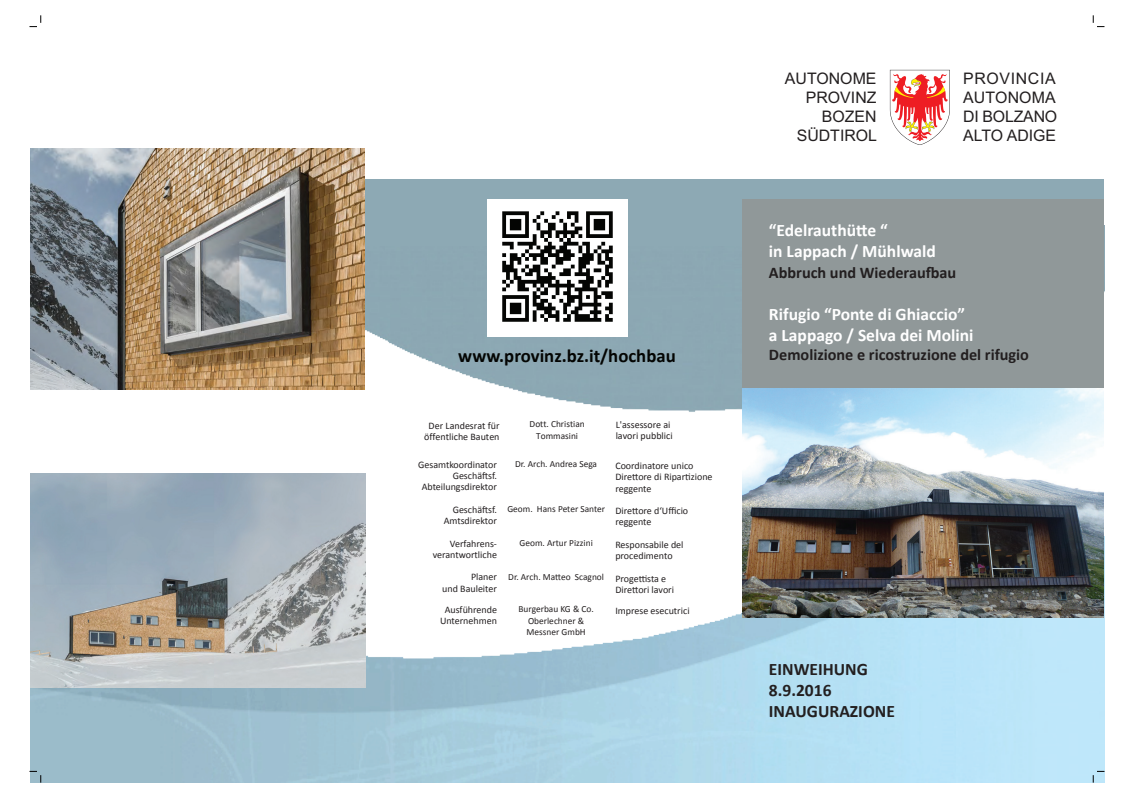
<style>
.page{position:relative;width:1134px;height:798px;background:#fff}
.page>*{position:absolute;margin:0;border:0;box-sizing:border-box;transform-origin:0 0}
.t1{font:700 18.75px "Calibri";color:#040503}
.t2{font:700 17.5px/21px "Calibri";color:#fff}
.t3{font:700 17.5px/21px "Calibri";color:#231f20}
.t4{font:700 16.25px "Calibri";color:#231f20}
.t5{font:15.88px/19.1px "Arial";color:#231f20;text-align:right}
.t6{font:10px/11.2px "Calibri";color:#231f20}
.t7{font:9.38px/11.2px "Calibri";color:#231f20;text-align:center}
</style>
<div class="page">
<img style="left:30px;top:225px;width:1075px;height:187px">
<div style="left:364px;top:179px;width:740px;height:66px;background:#8da9b4"></div>
<img style="left:30px;top:536px;width:1074px;height:246px">
<img style="left:487px;top:199px;width:141px;height:137px">
<div style="left:742px;top:199px;width:362px;height:190px;background:#909899"></div>
<svg style="left:890px;top:70px;width:60px;height:75px"></svg>
<img style="left:30px;top:148px;width:334px;height:241px">
<img style="left:31px;top:473px;width:334px;height:214px">
<img style="left:742px;top:388px;width:362px;height:229px">
<svg style="left:29px;top:15px;width:13px;height:12px"></svg>
<svg style="left:29px;top:770px;width:13px;height:12px"></svg>
<svg style="left:1093px;top:15px;width:11px;height:12px"></svg>
<svg style="left:1093px;top:770px;width:11px;height:12px"></svg>
<p class="t1" style="left:458px;top:343px;width:219px">www.provinz.bz.it/hochbau</p>
<p class="t6" style="left:424px;top:420px;width:77px;text-align:center">Der Landesrat für öffentliche Bauten</p>
<p class="t7" style="left:530px;top:419px;width:57px">Dott. Christian<br>Tommasini</p>
<p class="t6" style="left:616px;top:419px;width:59px">L'assessore ai lavori pubblici</p>
<p class="t6" style="left:418px;top:458px;width:80px;text-align:right">Gesamtkoordinator<br>Geschäftsf.<br>Abteilungsdirektor</p>
<p class="t6" style="left:444px;top:503px;width:55px;text-align:right">Geschäftsf.<br>Amtsdirektor</p>
<p class="t6" style="left:433px;top:537px;width:66px;text-align:right">Verfahrens&shy;verantwortliche</p>
<p class="t6" style="left:442px;top:571px;width:56px;text-align:right">Planer<br>und Bauleiter</p>
<p class="t6" style="left:440px;top:603px;width:58px;text-align:center">Ausführende<br>Unternehmen</p>
<p class="t7" style="left:515px;top:458px;width:83px">Dr. Arch. Andrea Sega</p>
<p class="t7" style="left:507px;top:503px;width:99px">Geom. Hans Peter Santer</p>
<p class="t7" style="left:519px;top:537px;width:75px">Geom. Artur Pizzini</p>
<p class="t7" style="left:508px;top:571px;width:97px">Dr. Arch. Matteo Scagnol</p>
<p class="t7" style="left:518px;top:603px;width:77px">Burgerbau KG &amp; Co.<br>Oberlechner &amp;<br>Messner GmbH</p>
<p class="t6" style="left:615px;top:460px;width:99px">Coordinatore unico<br>Direttore di Ripartizione reggente</p>
<p class="t6" style="left:615px;top:505px;width:74px">Direttore d‘Ufficio reggente</p>
<p class="t6" style="left:615px;top:539px;width:70px">Responsabile del procedimento</p>
<p class="t6" style="left:615px;top:572px;width:60px">Progettista e<br>Direttori lavori</p>
<p class="t6" style="left:615px;top:605px;width:76px">Imprese esecutrici</p>
<p class="t5" style="left:785px;top:69px;width:94px">AUTONOME<br>PROVINZ<br>BOZEN<br>SÜDTIROL</p>
<p class="t5" style="left:963px;top:69px;width:96px;text-align:justify">PROVINCIA AUTONOMA DI BOLZANO ALTO ADIGE</p>
<p class="t2" style="left:769px;top:219px;width:168px">“Edelrauthütte “<br>in Lappach / Mühlwald</p>
<p class="t4" style="left:769px;top:262px;width:189px">Abbruch und Wiederaufbau</p>
<p class="t2" style="left:769px;top:303px;width:206px">Rifugio “Ponte di Ghiaccio” a Lappago / Selva dei Molini</p>
<p class="t4" style="left:769px;top:343px;width:262px">Demolizione e ricostruzione del rifugio</p>
<p class="t3" style="left:769px;top:658px;width:127px">EINWEIHUNG<br>8.9.2016<br>INAUGURAZIONE</p>
</div>
